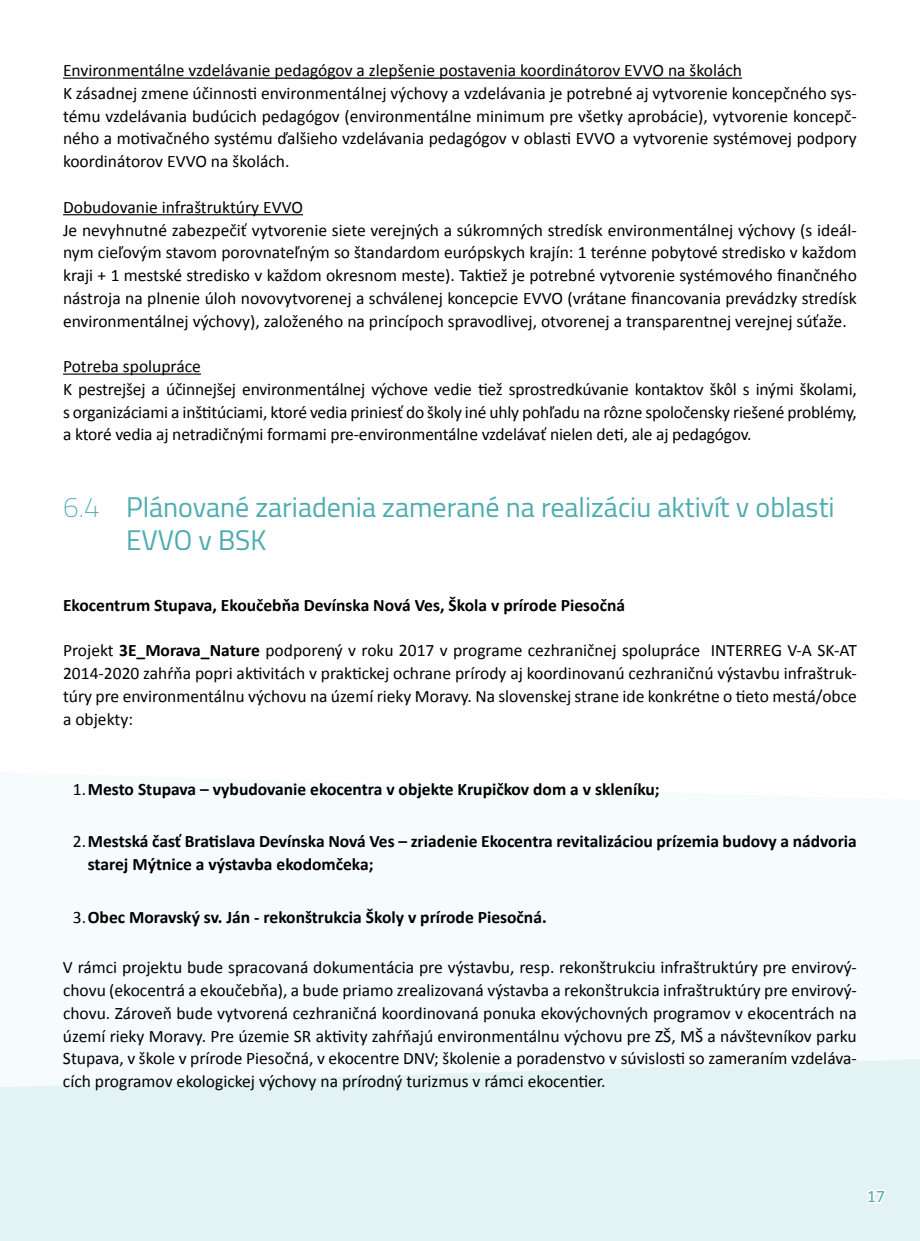
<style>
.page{position:relative;width:920px;height:1241px;background:#fff}
.page>*{position:absolute;margin:0;border:0;box-sizing:border-box;transform-origin:0 0}
.t1{font:28px/33.6px "Cairo";color:#4dacaf}
.t2{font:17.5px/22.8px "Calibri";color:#000}
.t3{font:700 17.5px/22.8px "Calibri";color:#000}
.t4{font:17.5px "Calibri";color:#4dacaf}
.s1{font-weight:200}
.s2{font-weight:700}
.s3{font-weight:400}
</style>
<div class="page">
<svg style="left:0;top:1059px;width:919px;height:181px;background:#e4f2f2"></svg>
<svg style="left:864px;top:1175px;width:24px;height:43px"></svg>
<hr style="left:63px;top:78px;width:678px;height:1px;background:#000">
<hr style="left:63px;top:214px;width:240px;height:1px;background:#000">
<hr style="left:63px;top:373px;width:138px;height:1px;background:#000">
<p class="t2" style="left:63px;top:59px;width:795px">Environmentálne vzdelávanie pedagógov a zlepšenie postavenia koordinátorov EVVO na školách<br>K zásadnej zmene účinnosti environmentálnej výchovy a vzdelávania je potrebné aj vytvorenie koncepčného sys&shy;tému vzdelávania budúcich pedagógov (environmentálne minimum pre všetky aprobácie), vytvorenie koncepč&shy;ného a motivačného systému ďalšieho vzdelávania pedagógov v oblasti EVVO a vytvorenie systémovej podpory koordinátorov EVVO na školách.</p>
<p class="t2" style="left:63px;top:196px;width:795px">Dobudovanie infraštruktúry EVVO<br>Je nevyhnutné zabezpečiť vytvorenie siete verejných a súkromných stredísk environmentálnej výchovy (s ideál&shy;nym cieľovým stavom porovnateľným so štandardom európskych krajín: 1 terénne pobytové stredisko v každom kraji + 1 mestské stredisko v každom okresnom meste). Taktiež je potrebné vytvorenie systémového finančného nástroja na plnenie úloh novovytvorenej a schválenej koncepcie EVVO (vrátane financovania prevádzky stredísk environmentálnej výchovy), založeného na princípoch spravodlivej, otvorenej a transparentnej verejnej súťaže.</p>
<p class="t2" style="left:63px;top:355px;width:795px">Potreba spolupráce<br>K pestrejšej a účinnejšej environmentálnej výchove vedie tiež sprostredkúvanie kontaktov škôl s inými školami, s organizáciami a inštitúciami, ktoré vedia priniesť do školy iné uhly pohľadu na rôzne spoločensky riešené problémy, a ktoré vedia aj netradičnými formami pre-environmentálne vzdelávať nielen deti, ale aj pedagógov.</p>
<h1 class="t1" style="left:126px;top:489px;width:709px;text-indent:-63px"><span class="s1">6.4</span> Plánované zariadenia zamerané na realizáciu aktivít v oblasti<br>EVVO v BSK</h1>
<p class="t3" style="left:63px;top:593px;width:561px">Ekocentrum Stupava, Ekoučebňa Devínska Nová Ves, Škola v prírode Piesočná</p>
<p class="t2" style="left:63px;top:639px;width:795px;text-align:justify">Projekt <span class="s2">3E_Morava_Nature</span> podporený v roku 2017 v programe cezhraničnej spolupráce INTERREG V-A SK-AT 2014-2020 zahŕňa popri aktivitách v praktickej ochrane prírody aj koordinovanú cezhraničnú výstavbu infraštruk&shy;túry pre environmentálnu výchovu na území rieky Moravy. Na slovenskej strane ide konkrétne o tieto mestá/obce a objekty:</p>
<p class="t3" style="left:73px;top:777px;width:588px"><span class="s3">1.</span>Mesto Stupava – vybudovanie ekocentra v objekte Krupičkov dom a v skleníku;</p>
<p class="t3" style="left:88px;top:830px;width:770px;text-indent:-15px"><span class="s3">2.</span>Mestská časť Bratislava Devínska Nová Ves – zriadenie Ekocentra revitalizáciou prízemia budovy a nádvoria starej Mýtnice a výstavba ekodomčeka;</p>
<p class="t3" style="left:73px;top:905px;width:475px"><span class="s3">3.</span>Obec Moravský sv. Ján - rekonštrukcia Školy v prírode Piesočná.</p>
<p class="t2" style="left:63px;top:955px;width:795px;text-align:justify">V rámci projektu bude spracovaná dokumentácia pre výstavbu, resp. rekonštrukciu infraštruktúry pre envirový&shy;chovu (ekocentrá a ekoučebňa), a bude priamo zrealizovaná výstavba a rekonštrukcia infraštruktúry pre envirový&shy;chovu. Zároveň bude vytvorená cezhraničná koordinovaná ponuka ekovýchovných programov v ekocentrách na území rieky Moravy. Pre územie SR aktivity zahŕňajú environmentálnu výchovu pre ZŠ, MŠ a návštevníkov parku Stupava, v škole v prírode Piesočná, v ekocentre DNV; školenie a poradenstvo v súvislosti so zameraním vzdeláva&shy;cích programov ekologickej výchovy na prírodný turizmus v rámci ekocentier.</p>
<p class="t4" style="left:866px;top:1185px;width:19px">17</p>
</div>
